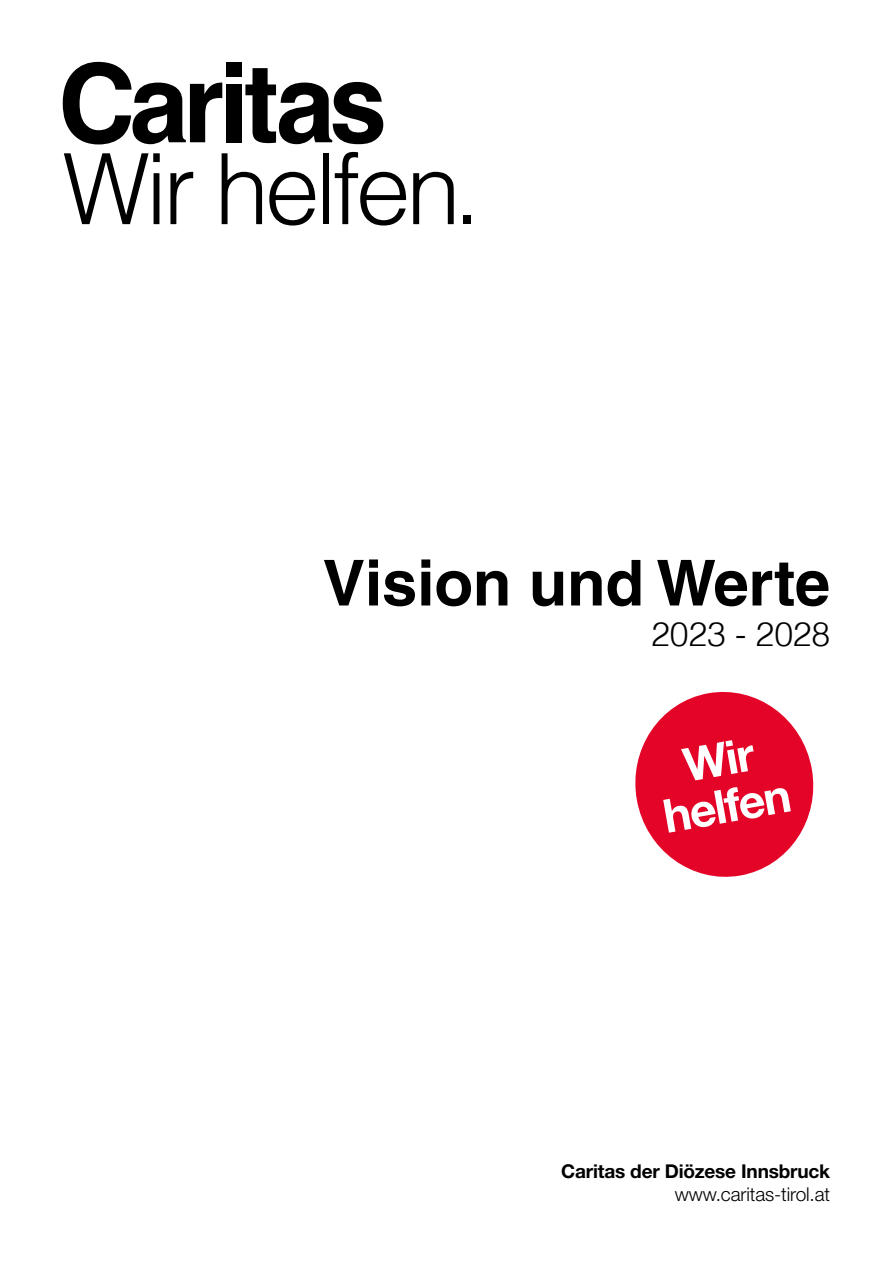
<style>
.page{position:relative;width:893px;height:1263px;background:#fff}
.page>*{position:absolute;margin:0;border:0;box-sizing:border-box;transform-origin:0 0}
.t1{font:700 63.45px "Helvetica LT Com";letter-spacing:-.005em;color:#000}
.t2{font:700 46.65px/47px "Helvetica Neue LT Std";color:#fff;text-align:center}
.t3{font:300 33.9px "Helveticafor Caritas";letter-spacing:-.005em;color:#000}
.t4{font:700 19.05px "Helvetica Neue LT Std";letter-spacing:-.01em;color:#000}
.t5{font:300 19.05px "Helvetica Neue LT Std";letter-spacing:-.005em;color:#000}
</style>
<div class="page">
<div style="left:226px;top:63px;width:16px;height:14px;background:#000"></div>
<div style="left:226px;top:84px;width:16px;height:58px;background:#000"></div>
<svg style="left:245px;top:68px;width:138px;height:76px"></svg>
<svg style="left:63px;top:62px;width:159px;height:82px"></svg>
<svg style="left:64px;top:153px;width:96px;height:71px"></svg>
<svg style="left:170px;top:172px;width:23px;height:52px"></svg>
<svg style="left:222px;top:153px;width:40px;height:71px"></svg>
<svg style="left:269px;top:172px;width:46px;height:53px"></svg>
<div style="left:323px;top:153px;width:6px;height:71px;background:#000"></div>
<svg style="left:335px;top:152px;width:71px;height:73px"></svg>
<svg style="left:413px;top:172px;width:41px;height:52px"></svg>
<div style="left:463px;top:215px;width:7px;height:9px;background:#000"></div>
<svg style="left:635px;top:691px;width:179px;height:186px"></svg>
<h1 class="t1" style="left:323px;top:544px;width:509px">Vision und Werte</h1>
<h3 class="t3" style="left:651px;top:613px;width:181px">2023 - 2028</h3>
<h2 class="t2" style="left:651px;top:746px;width:130px;rotate:-10deg">Wir helfen</h2>
<p class="t4" style="left:561px;top:1159px;width:270px">Caritas der Diözese Innsbruck</p>
<p class="t5" style="left:675px;top:1183px;width:157px">www.caritas-tirol.at</p>
</div>
